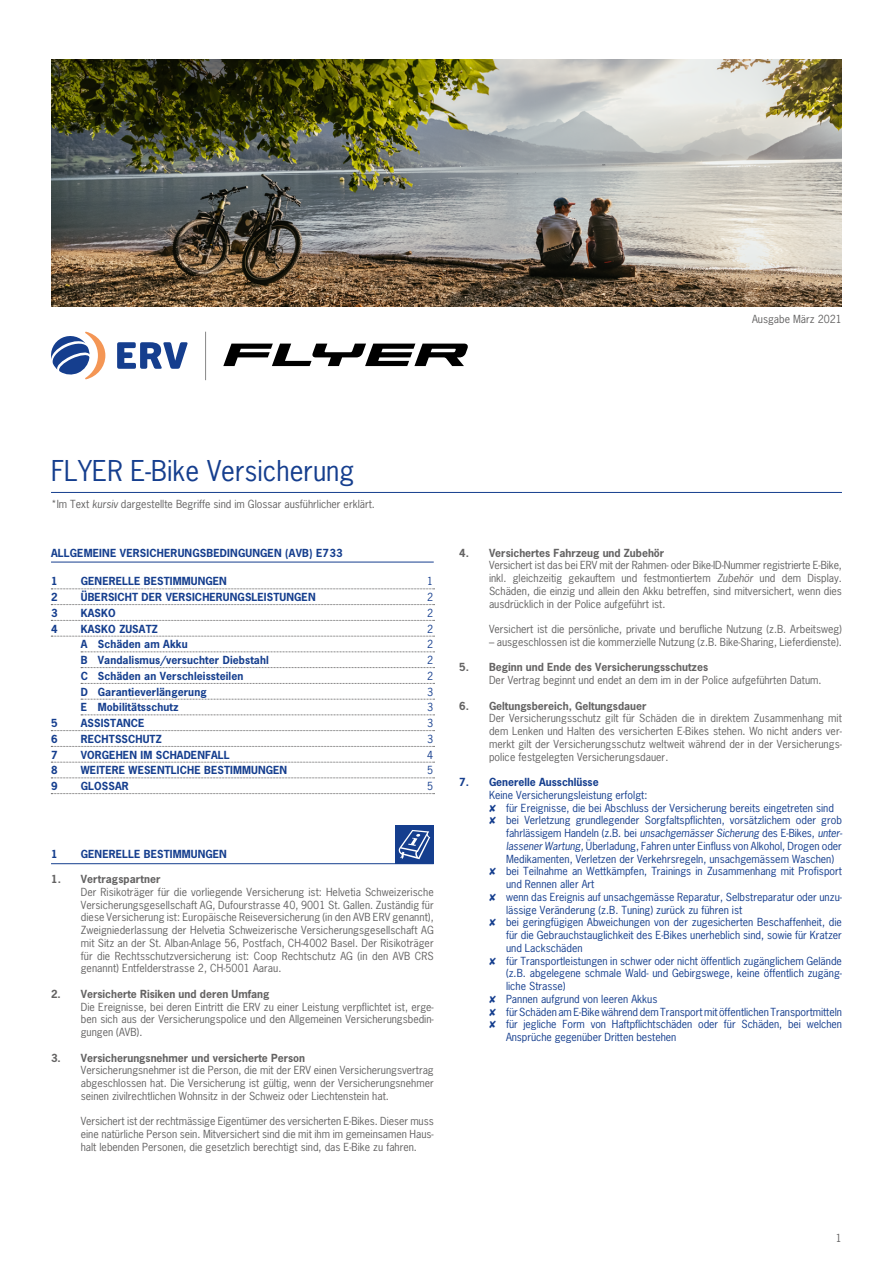
<style>
.page{position:relative;width:893px;height:1263px;background:#fff}
.page>*{position:absolute;margin:0;border:0;box-sizing:border-box;transform-origin:0 0}
.t1{font:27px "News Gothic Std";color:#153e8e}
.t2{font:10.5px/12.8px "News Gothic Std";color:#646363;text-align:justify}
.t3{font:10.5px "News Gothic Std";color:#153e8e}
.t4{font:700 10.5px "News Gothic Std";letter-spacing:.01em;color:#153e8e}
.t5{font:700 10.5px "News Gothic Std";color:#646363}
.s1{font-style:italic}
</style>
<div class="page">
<hr style="left:51px;top:492px;width:791px;height:1px;background:#153e8e">
<hr style="left:51px;top:562px;width:383px;height:1px;background:#153e8e">
<svg style="left:51px;top:589px;width:383px;height:1px"></svg>
<svg style="left:51px;top:604px;width:383px;height:1px"></svg>
<svg style="left:51px;top:620px;width:383px;height:1px"></svg>
<svg style="left:51px;top:636px;width:383px;height:1px"></svg>
<svg style="left:81px;top:652px;width:353px;height:1px"></svg>
<svg style="left:81px;top:667px;width:353px;height:1px"></svg>
<svg style="left:81px;top:683px;width:353px;height:1px"></svg>
<svg style="left:81px;top:699px;width:353px;height:1px"></svg>
<svg style="left:81px;top:715px;width:353px;height:1px"></svg>
<svg style="left:51px;top:730px;width:383px;height:1px"></svg>
<svg style="left:51px;top:746px;width:383px;height:1px"></svg>
<svg style="left:51px;top:762px;width:383px;height:1px"></svg>
<svg style="left:51px;top:778px;width:383px;height:1px"></svg>
<svg style="left:51px;top:793px;width:383px;height:1px"></svg>
<hr style="left:51px;top:863px;width:383px;height:1px;background:#153e8e">
<div style="left:395px;top:825px;width:39px;height:38px;background:#153e8e"></div>
<svg style="left:399px;top:830px;width:31px;height:29px"></svg>
<svg style="left:117px;top:342px;width:71px;height:27px"></svg>
<svg style="left:51px;top:332px;width:54px;height:47px"></svg>
<hr style="left:205px;top:332px;width:1px;height:48px;background:#878787">
<svg style="left:223px;top:344px;width:245px;height:22px"></svg>
<img style="left:51px;top:60px;width:791px;height:246px">
<p class="t2" style="left:752px;top:312px;width:91px">Ausgabe März 2021</p>
<h1 class="t1" style="left:51px;top:454px;width:305px">FLYER E-Bike Versicherung</h1>
<p class="t2" style="left:51px;top:498px;width:325px">*Im Text <span class="s1">kursiv</span> dargestellte Begriffe sind im Glossar ausführlicher erklärt.</p>
<p class="t4" style="left:51px;top:546px;width:293px">ALLGEMEINE VERSICHERUNGSBEDINGUNGEN (AVB) E733</p>
<p class="t4" style="left:51px;top:574px;width:8px">1</p>
<p class="t4" style="left:81px;top:574px;width:148px">GENERELLE BESTIMMUNGEN</p>
<p class="t3" style="left:427px;top:574px;width:8px">1</p>
<p class="t4" style="left:51px;top:590px;width:8px">2</p>
<p class="t4" style="left:81px;top:590px;width:236px">ÜBERSICHT DER VERSICHERUNGSLEISTUNGEN</p>
<p class="t3" style="left:427px;top:590px;width:8px">2</p>
<p class="t4" style="left:51px;top:606px;width:8px">3</p>
<p class="t4" style="left:81px;top:606px;width:37px">KASKO</p>
<p class="t3" style="left:427px;top:606px;width:8px">2</p>
<p class="t4" style="left:51px;top:622px;width:8px">4</p>
<p class="t4" style="left:81px;top:622px;width:78px">KASKO ZUSATZ</p>
<p class="t3" style="left:427px;top:622px;width:8px">2</p>
<p class="t4" style="left:81px;top:637px;width:109px">A Schäden am Akku</p>
<p class="t3" style="left:427px;top:637px;width:8px">2</p>
<p class="t4" style="left:81px;top:653px;width:190px">B Vandalismus/versuchter Diebstahl</p>
<p class="t3" style="left:427px;top:653px;width:8px">2</p>
<p class="t4" style="left:81px;top:669px;width:164px">C Schäden an Verschleissteilen</p>
<p class="t3" style="left:427px;top:669px;width:8px">2</p>
<p class="t4" style="left:81px;top:685px;width:127px">D Garantieverlängerung</p>
<p class="t3" style="left:427px;top:685px;width:8px">3</p>
<p class="t4" style="left:81px;top:700px;width:99px">E Mobilitätsschutz</p>
<p class="t3" style="left:427px;top:700px;width:8px">3</p>
<p class="t4" style="left:51px;top:716px;width:8px">5</p>
<p class="t4" style="left:81px;top:716px;width:65px">ASSISTANCE</p>
<p class="t3" style="left:427px;top:716px;width:8px">3</p>
<p class="t4" style="left:51px;top:732px;width:8px">6</p>
<p class="t4" style="left:81px;top:732px;width:82px">RECHTSSCHUTZ</p>
<p class="t3" style="left:427px;top:732px;width:8px">3</p>
<p class="t4" style="left:51px;top:748px;width:8px">7</p>
<p class="t4" style="left:81px;top:748px;width:150px">VORGEHEN IM SCHADENFALL</p>
<p class="t3" style="left:427px;top:748px;width:8px">4</p>
<p class="t4" style="left:51px;top:763px;width:8px">8</p>
<p class="t4" style="left:81px;top:763px;width:208px">WEITERE WESENTLICHE BESTIMMUNGEN</p>
<p class="t3" style="left:427px;top:763px;width:8px">5</p>
<p class="t4" style="left:51px;top:779px;width:8px">9</p>
<p class="t4" style="left:81px;top:779px;width:49px">GLOSSAR</p>
<p class="t3" style="left:427px;top:779px;width:8px">5</p>
<p class="t4" style="left:51px;top:847px;width:8px">1</p>
<p class="t4" style="left:81px;top:847px;width:148px">GENERELLE BESTIMMUNGEN</p>
<p class="t5" style="left:51px;top:872px;width:111px">1. Vertragspartner</p>
<p class="t2" style="left:81px;top:885px;width:354px">Der Risikoträger für die vorliegende Versicherung ist: Helvetia Schweizerische Versicherungsgesellschaft AG, Dufourstrasse 40, 9001 St. Gallen. Zuständig für diese Versicherung ist: Europäische Reiseversicherung (in den AVB ERV genannt), Zweigniederlassung der Helvetia Schweizerische Versicherungsgesellschaft AG mit Sitz an der St. Alban-Anlage 56, Postfach, CH-4002 Basel. Der Risikoträger für die Rechtsschutzversicherung ist: Coop Rechtschutz AG (in den AVB CRS genannt) Entfelderstrasse 2, CH-5001 Aarau.</p>
<p class="t5" style="left:51px;top:987px;width:220px">2. Versicherte Risiken und deren Umfang</p>
<p class="t2" style="left:81px;top:1000px;width:354px">Die Ereignisse, bei deren Eintritt die ERV zu einer Leistung verpflichtet ist, erge&shy;ben sich aus der Versicherungspolice und den Allgemeinen Versicherungsbedin&shy;gungen (AVB).</p>
<p class="t5" style="left:51px;top:1050px;width:256px">3. Versicherungsnehmer und versicherte Person</p>
<p class="t2" style="left:81px;top:1064px;width:354px">Versicherungsnehmer ist die Person, die mit der ERV einen Versicherungsvertrag abgeschlossen hat. Die Versicherung ist gültig, wenn der Versicherungsnehmer seinen zivilrechtlichen Wohnsitz in der Schweiz oder Liechtenstein hat.</p>
<p class="t2" style="left:81px;top:1115px;width:354px">Versichert ist der rechtmässige Eigentümer des versicherten E-Bikes. Dieser muss eine natürliche Person sein. Mitversichert sind die mit ihm im gemeinsamen Haus&shy;halt lebenden Personen, die gesetzlich berechtigt sind, das E-Bike zu fahren.</p>
<p class="t5" style="left:459px;top:546px;width:207px">4. Versichertes Fahrzeug und Zubehör</p>
<p class="t2" style="left:489px;top:559px;width:354px">Versichert ist das bei ERV mit der Rahmen- oder Bike-ID-Nummer registrierte E-Bike, inkl. gleichzeitig gekauftem und festmontiertem <span class="s1">Zubehör</span> und dem Display.<br>Schäden, die einzig und allein den Akku betreffen, sind mitversichert, wenn dies ausdrücklich in der Police aufgeführt ist.</p>
<p class="t2" style="left:489px;top:623px;width:354px">Versichert ist die persönliche, private und berufliche Nutzung (z.B. Arbeitsweg)</p>
<p class="t2" style="left:489px;top:635px;width:354px">– ausgeschlossen ist die kommerzielle Nutzung (z.B. Bike-Sharing, Lieferdienste).</p>
<p class="t5" style="left:459px;top:660px;width:250px">5. Beginn und Ende des Versicherungsschutzes</p>
<p class="t2" style="left:489px;top:674px;width:334px">Der Vertrag beginnt und endet an dem im in der Police aufgeführten Datum.</p>
<p class="t5" style="left:459px;top:699px;width:189px">6. Geltungsbereich, Geltungsdauer</p>
<p class="t2" style="left:489px;top:712px;width:354px">Der Versicherungsschutz gilt für Schäden die in direktem Zusammenhang mit dem Lenken und Halten des versicherten E-Bikes stehen. Wo nicht anders ver&shy;merkt gilt der Versicherungsschutz weltweit während der in der Versicherungs&shy;police festgelegten Versicherungsdauer.</p>
<p class="t4" style="left:459px;top:775px;width:141px">7. Generelle Ausschlüsse</p>
<p class="t3" style="left:489px;top:788px;width:160px">Keine Versicherungsleistung erfolgt:</p>
<p class="t3" style="left:489px;top:801px;width:346px">✘ für Ereignisse, die bei Abschluss der Versicherung bereits eingetreten sind</p>
<p class="t3" style="left:489px;top:814px;width:354px">✘ bei Verletzung grundlegender Sorgfaltspflichten, vorsätzlichem oder grob</p>
<p class="t3" style="left:506px;top:826px;width:338px">fahrlässigem Handeln (z.B. bei <span class="s1">unsachgemässer Sicherung</span> des E-Bikes, <span class="s1">unter-</span></p>
<p class="t3" style="left:506px;top:839px;width:337px"><span class="s1">lassener Wartung,</span> Überladung, Fahren unter Einfluss von Alkohol, Drogen oder</p>
<p class="t3" style="left:506px;top:852px;width:330px">Medikamenten, Verletzen der Verkehrsregeln, unsachgemässem Waschen)</p>
<p class="t3" style="left:489px;top:865px;width:354px">✘ bei Teilnahme an Wettkämpfen, Trainings in Zusammenhang mit Profisport</p>
<p class="t3" style="left:506px;top:877px;width:90px">und Rennen aller Art</p>
<p class="t3" style="left:489px;top:890px;width:354px">✘ wenn das Ereignis auf unsachgemässe Reparatur, Selbstreparatur oder unzu-</p>
<p class="t3" style="left:506px;top:903px;width:238px">lässige Veränderung (z.B. Tuning) zurück zu führen ist</p>
<p class="t3" style="left:489px;top:916px;width:354px">✘ bei geringfügigen Abweichungen von der zugesicherten Beschaffenheit, die</p>
<p class="t3" style="left:506px;top:928px;width:337px">für die Gebrauchstauglichkeit des E-Bikes unerheblich sind, sowie für Kratzer</p>
<p class="t3" style="left:506px;top:941px;width:78px">und Lackschäden</p>
<p class="t3" style="left:489px;top:954px;width:354px">✘ für Transportleistungen in schwer oder nicht öffentlich zugänglichem Gelände</p>
<p class="t3" style="left:506px;top:967px;width:337px">(z.B. abgelegene schmale Wald- und Gebirgswege, keine öffentlich zugäng-</p>
<p class="t3" style="left:506px;top:979px;width:61px">liche Strasse)</p>
<p class="t3" style="left:489px;top:992px;width:170px">✘ Pannen aufgrund von leeren Akkus</p>
<p class="t3" style="left:489px;top:1005px;width:354px">✘ für Schäden am E-Bike während dem Transport mit öffentlichen Transportmitteln</p>
<p class="t3" style="left:489px;top:1018px;width:354px">✘ für jegliche Form von Haftpflichtschäden oder für Schäden, bei welchen</p>
<p class="t3" style="left:506px;top:1030px;width:172px">Ansprüche gegenüber Dritten bestehen</p>
<p class="t2" style="left:836px;top:1231px;width:8px">1</p>
</div>
